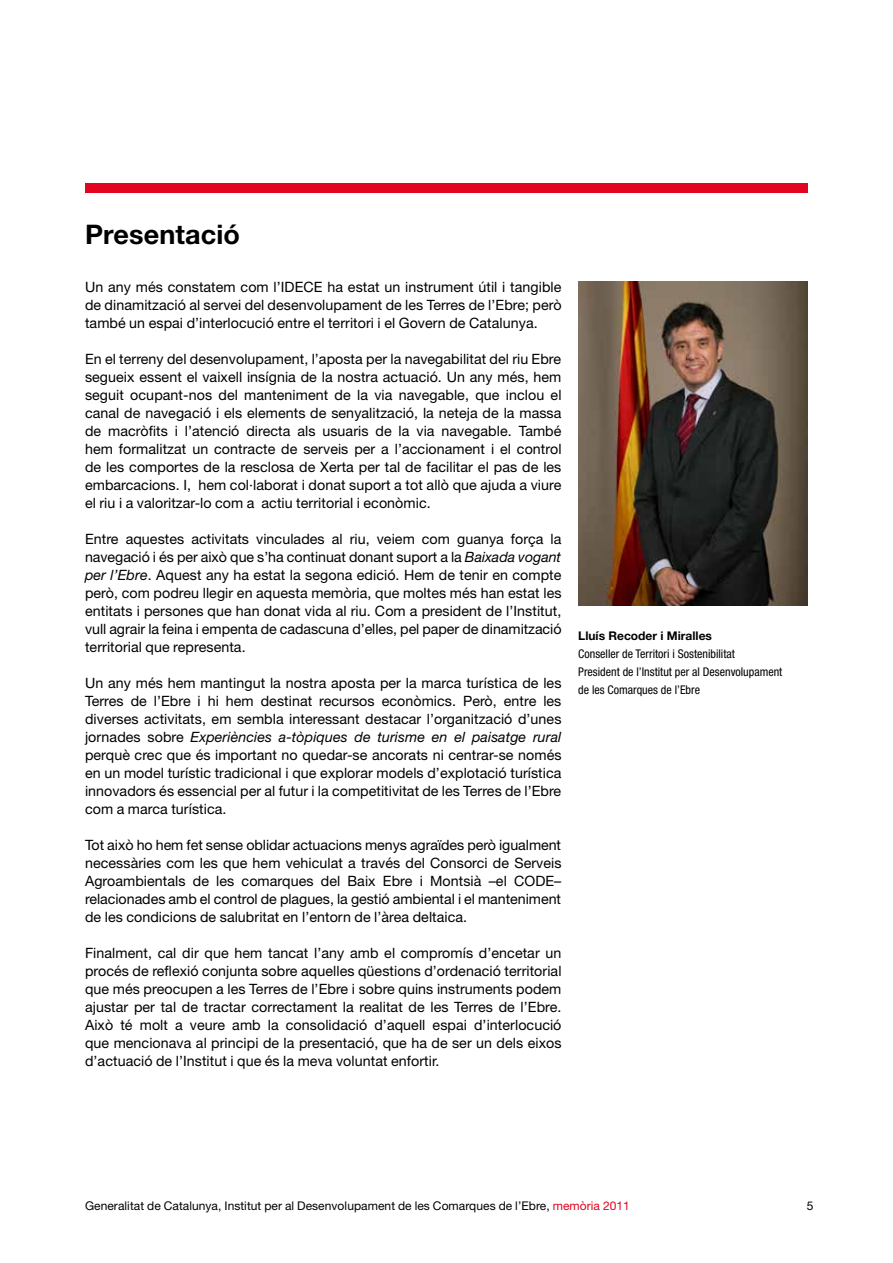
<style>
.page{position:relative;width:893px;height:1263px;background:#fff}
.page>*{position:absolute;margin:0;border:0;box-sizing:border-box;transform-origin:0 0}
.t1{font:700 27px "Helvetica Neue LT Std";letter-spacing:.005em;color:#000}
.t2{font:14.25px/18px "Helvetica Neue LT Std";letter-spacing:.005em;color:#000;text-align:justify}
.t3{font:condensed 12px/18px "Helvetica Neue LT Std";color:#000}
.t4{font:12px "Helvetica Neue LT Std";letter-spacing:.005em;color:#000}
.t5{font:700 12px "Helvetica Neue LT Std";color:#000}
.s1{font-style:italic}
.s2{color:#e30520}
</style>
<div class="page">
<div style="left:85px;top:184px;width:723px;height:9px;background:#e30520"></div>
<img style="left:578px;top:282px;width:230px;height:324px">
<h1 class="t1" style="left:85px;top:217px;width:157px">Presentació</h1>
<p class="t2" style="left:85px;top:277px;width:478px">Un any més constatem com l’IDECE ha estat un instrument útil i tangible de dinamització al servei del desenvolupament de les Terres de l’Ebre; però també un espai d’interlocució entre el territori i el Govern de Catalunya.</p>
<p class="t2" style="left:85px;top:349px;width:478px">En el terreny del desenvolupament, l’aposta per la navegabilitat del riu Ebre segueix essent el vaixell insígnia de la nostra actuació. Un any més, hem seguit ocupant-nos del manteniment de la via navegable, que inclou el canal de navegació i els elements de senyalització, la neteja de la massa de macròfits i l’atenció directa als usuaris de la via navegable. També hem formalitzat un contracte de serveis per a l’accionament i el control de les comportes de la resclosa de Xerta per tal de facilitar el pas de les embarcacions. I, hem col·laborat i donat suport a tot allò que ajuda a viure el riu i a valoritzar-lo com a actiu territorial i econòmic.</p>
<p class="t2" style="left:85px;top:529px;width:478px">Entre aquestes activitats vinculades al riu, veiem com guanya força la navegació i és per això que s’ha continuat donant suport a la <span class="s1">Baixada vogant per l’Ebre</span>. Aquest any ha estat la segona edició. Hem de tenir en compte però, com podreu llegir en aquesta memòria, que moltes més han estat les entitats i persones que han donat vida al riu. Com a president de l’Institut, vull agrair la feina i empenta de cadascuna d’elles, pel paper de dinamització territorial que representa.</p>
<p class="t2" style="left:85px;top:673px;width:478px">Un any més hem mantingut la nostra aposta per la marca turística de les Terres de l’Ebre i hi hem destinat recursos econòmics. Però, entre les diverses activitats, em sembla interessant destacar l’organització d’unes jornades sobre <span class="s1">Experiències a-tòpiques de turisme en el paisatge rural </span>perquè crec que és important no quedar-se ancorats ni centrar-se només en un model turístic tradicional i que explorar models d’explotació turística innovadors és essencial per al futur i la competitivitat de les Terres de l’Ebre com a marca turística.</p>
<p class="t2" style="left:85px;top:835px;width:478px">Tot això ho hem fet sense oblidar actuacions menys agraïdes però igualment necessàries com les que hem vehiculat a través del Consorci de Serveis Agroambientals de les comarques del Baix Ebre i Montsià –el CODE– relacionades amb el control de plagues, la gestió ambiental i el manteniment de les condicions de salubritat en l’entorn de l’àrea deltaica.</p>
<p class="t2" style="left:85px;top:943px;width:478px">Finalment, cal dir que hem tancat l’any amb el compromís d’encetar un procés de reflexió conjunta sobre aquelles qüestions d’ordenació territorial que més preocupen a les Terres de l’Ebre i sobre quins instruments podem ajustar per tal de tractar correctament la realitat de les Terres de l’Ebre.<br>Això té molt a veure amb la consolidació d’aquell espai d’interlocució que mencionava al principi de la presentació, que ha de ser un dels eixos d’actuació de l’Institut i que és la meva voluntat enfortir.</p>
<p class="t5" style="left:578px;top:628px;width:135px">Lluís Recoder i Miralles</p>
<p class="t3" style="left:578px;top:645px;width:206px">Conseller de Territori i Sostenibilitat<br>President de l’Institut per al Desenvolupament de les Comarques de l’Ebre</p>
<p class="t4" style="left:85px;top:1198px;width:546px">Generalitat de Catalunya, Institut per al Desenvolupament de les Comarques de l’Ebre, <span class="s2">memòria 2011</span></p>
<p class="t4" style="left:807px;top:1198px;width:8px">5</p>
</div>
